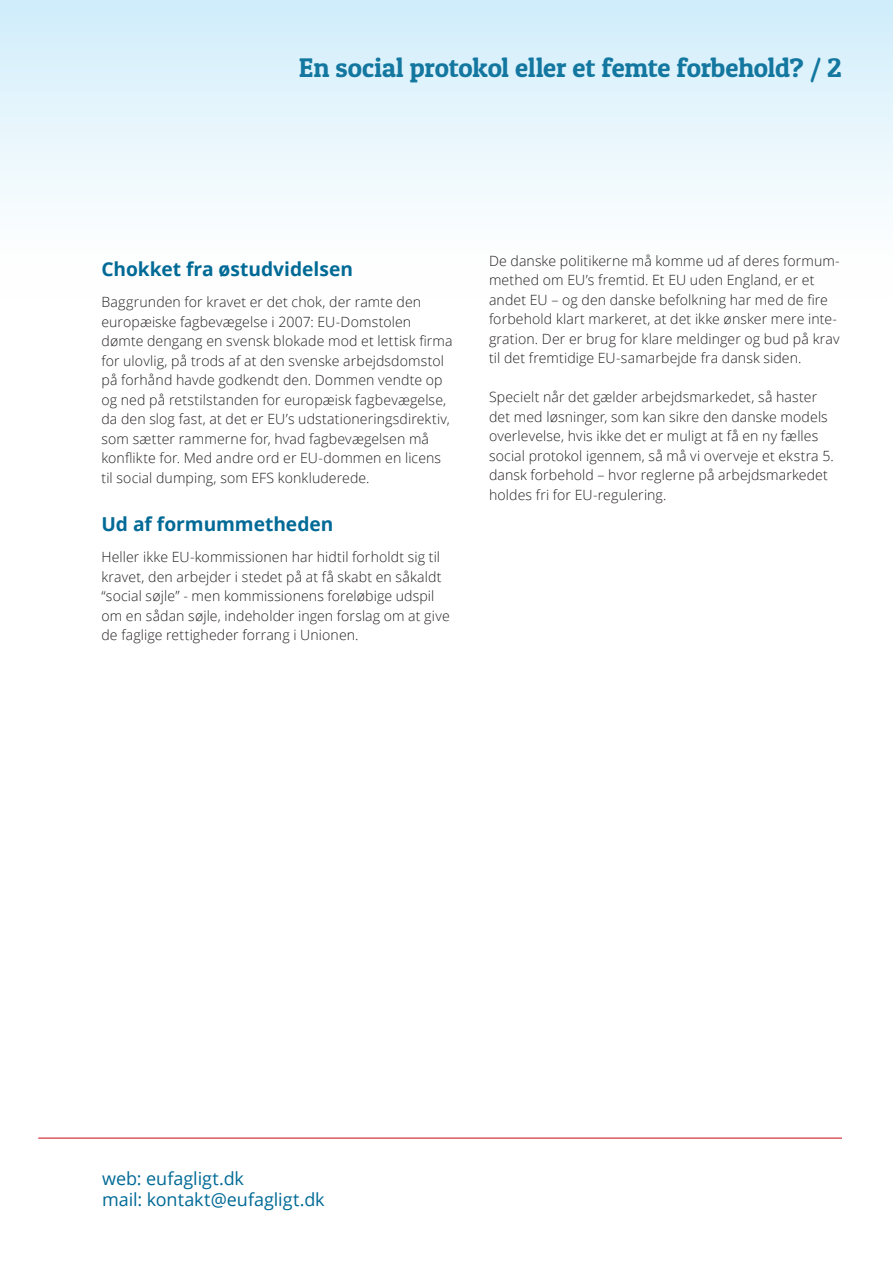
<style>
.page{position:relative;width:893px;height:1263px;background:#fff}
.page>*{position:absolute;margin:0;border:0;box-sizing:border-box;transform-origin:0 0}
.t1{font:27px "Patua One";letter-spacing:-.005em;color:#1377a0}
.MR{font:700 19.2px "Open Sans";color:#006a96}
.MR-2{font:18px/21px "Open Sans";letter-spacing:-.005em;color:#006a96}
.t2{font:300 14.1px/19.5px "Open Sans";letter-spacing:.01em;color:#231f20}
</style>
<div class="page">
<svg style="left:0;top:0;width:893px;height:202px"></svg>
<hr style="left:38px;top:1137px;width:804px;height:2px;background:#d1232a">
<p class="t1" style="left:299px;top:51px;width:544px">En social protokol eller et femte forbehold? / 2</p>
<p class="MR" style="left:101px;top:255px;width:253px">Chokket fra østudvidelsen</p>
<p class="t2" style="left:101px;top:292px;width:353px">Baggrunden for kravet er det chok, der ramte den europæiske fagbevægelse i 2007: EU-Domstolen dømte dengang en svensk blokade mod et lettisk firma for ulovlig, på trods af at den svenske arbejdsdomstol på forhånd havde godkendt den. Dommen vendte op og ned på retstilstanden for europæisk fagbevægelse, da den slog fast, at det er EU’s udstationeringsdirektiv, som sætter rammerne for, hvad fagbevægelsen må konflikte for. Med andre ord er EU-dommen en licens til social dumping, som EFS konkluderede.</p>
<p class="MR" style="left:101px;top:510px;width:233px">Ud af formummetheden</p>
<p class="t2" style="left:101px;top:547px;width:350px">Heller ikke EU-kommissionen har hidtil forholdt sig til kravet, den arbejder i stedet på at få skabt en såkaldt “social søjle” - men kommissionens foreløbige udspil om en sådan søjle, indeholder ingen forslag om at give de faglige rettigheder forrang i Unionen.</p>
<p class="t2" style="left:489px;top:251px;width:352px">De danske politikerne må komme ud af deres formum&shy;methed om EU’s fremtid. Et EU uden England, er et andet EU – og den danske befolkning har med de fire forbehold klart markeret, at det ikke ønsker mere inte&shy;gration. Der er brug for klare meldinger og bud på krav til det fremtidige EU-samarbejde fra dansk siden.</p>
<p class="t2" style="left:489px;top:387px;width:346px">Specielt når det gælder arbejdsmarkedet, så haster det med løsninger, som kan sikre den danske models overlevelse, hvis ikke det er muligt at få en ny fælles social protokol igennem, så må vi overveje et ekstra 5. dansk forbehold – hvor reglerne på arbejdsmarkedet holdes fri for EU-regulering.</p>
<p class="MR-2" style="left:102px;top:1167px;width:224px">web: eufagligt.dk<br>mail: kontakt@eufagligt.dk</p>
</div>
